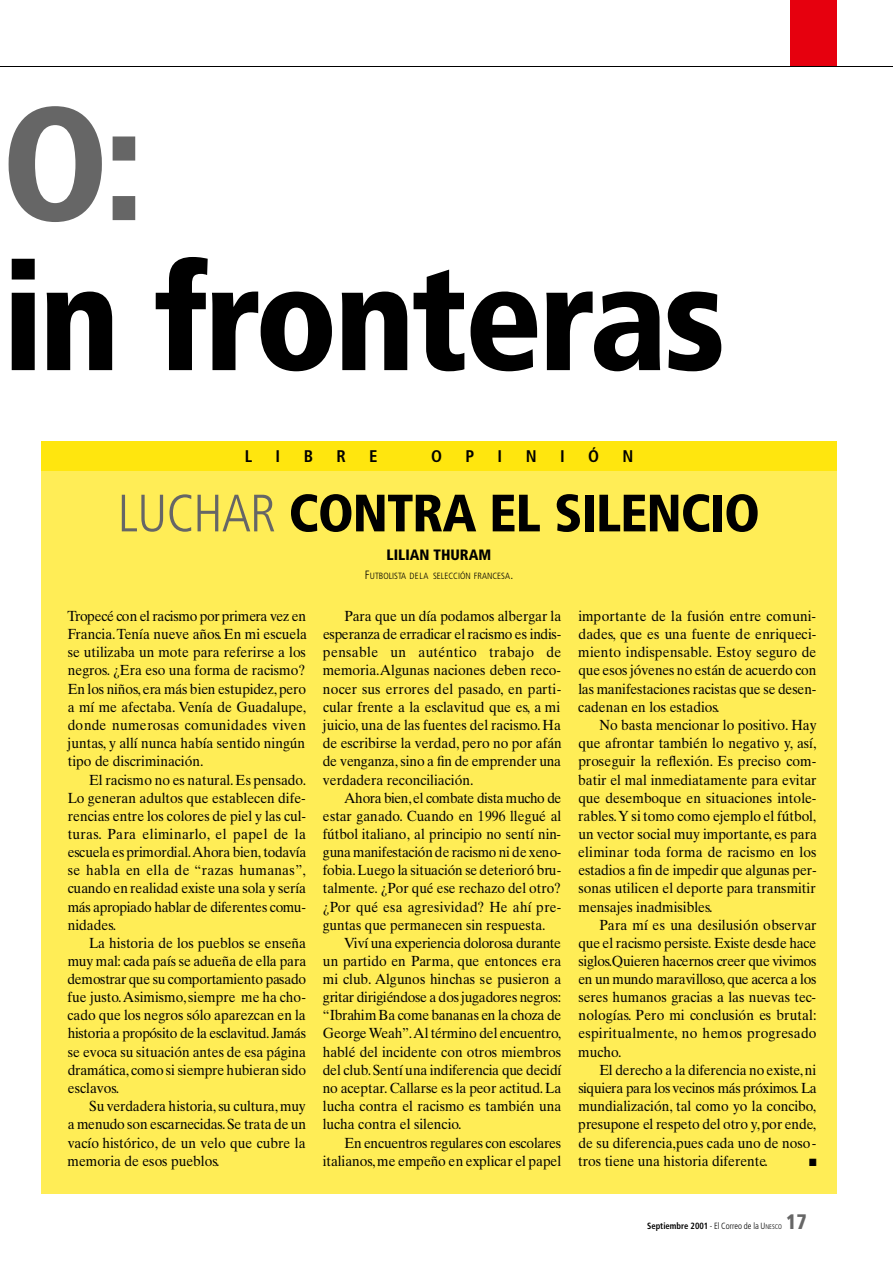
<style>
.page{position:relative;width:893px;height:1263px;background:#fff}
.page>*{position:absolute;margin:0;border:0;box-sizing:border-box;transform-origin:0 0}
.t1{font:900 condensed 160.5px "Frutiger";color:#666}
.t2{font:900 condensed 148.5px "Frutiger";letter-spacing:-.035em;color:#000}
.t3{font:900 condensed 52.5px "Frutiger";letter-spacing:-.02em;color:#000}
.t4{font:900 condensed 21px "Frutiger";color:#666;scale:.95 1}
.t5{font:700 condensed 16.8px "Frutiger";color:#000}
.t6{font:900 condensed 15px "Frutiger";color:#000}
.t7{font:14.7px/18.1px "Times Ten";color:#000;text-align:justify;scale:.94 1}
.t8{font:14.7px/18.1px "Times Ten";color:#000;text-align:justify;scale:.93 1}
.t9{font:14.7px/18px "Times Ten";letter-spacing:-.02em;color:#000;text-align:right;scale:.94 1}
.t10{font:10.5px "Zapf Dingbats";color:#000;scale:.94 1}
.t11{font:700 condensed 9px "Frutiger";color:#000;scale:.95 1}
.t12{font:300 condensed 9px "Frutiger";color:#000}
.s1{font-weight:300;color:#666}
.s2{font-size:12px}
.s3{font-weight:300}
.s4{font-weight:300;font-size:6.75px}
</style>
<div class="page">
<div style="left:41px;top:471px;width:795px;height:723px;background:#ffed56"></div>
<div style="left:41px;top:441px;width:795px;height:30px;background:#ffe60e"></div>
<div style="left:789px;top:0;width:47px;height:67px;background:#e6000e"></div>
<hr style="left:0;top:66px;width:892px;height:1px;background:#000">
<h1 class="t1" style="left:1px;top:100px;width:144px">O :</h1>
<h2 class="t2" style="left:3px;top:259px;width:724px">in fro n t e ra s</h2>
<p class="t5" style="left:245px;top:449px;width:9px">L</p>
<p class="t5" style="left:275px;top:449px;width:6px">I</p>
<p class="t5" style="left:304px;top:449px;width:11px">B</p>
<p class="t5" style="left:336px;top:449px;width:11px">R</p>
<p class="t5" style="left:369px;top:449px;width:10px">E</p>
<p class="t5" style="left:431px;top:449px;width:12px">O</p>
<p class="t5" style="left:465px;top:449px;width:10px">P</p>
<p class="t5" style="left:497px;top:449px;width:6px">I</p>
<p class="t5" style="left:525px;top:449px;width:12px">N</p>
<p class="t5" style="left:560px;top:449px;width:6px">I</p>
<p class="t5" style="left:588px;top:449px;width:12px">Ó</p>
<p class="t5" style="left:622px;top:449px;width:12px">N</p>
<h3 class="t3" style="left:118px;top:492px;width:644px"><span class="s1">LUCHAR</span> CONTRA EL SILENCIO</h3>
<p class="t6" style="left:386px;top:549px;width:106px">LILIAN THURAM</p>
<p class="t12" style="left:365px;top:573px;width:150px"><span class="s2">F</span>UTBOLISTA DELA SELECCIÓN FRANCESA<span class="s2">.</span></p>
<p class="t7" style="left:68px;top:608px;width:256px;text-align:left">Tropecé con el racismo por primera vez en Francia.Tenía nueve años. En mi escuela se utilizaba un mote para referirse a los negros. ¿Era eso una forma de racismo?<br>En los niños, era más bien estupidez,p e r o a mí me afectaba. Venía de Guadalupe, donde numerosas comunidades viven juntas, y allí nunca había sentido ningún tipo de discriminación.</p>
<p class="t7" style="left:68px;top:772px;width:255px;text-indent:21px">El racismo no es natural. Es pensado.<br>Lo generan adultos que establecen dife&shy;rencias entre los colores de piel y las cul&shy;t u r a s. Para eliminarlo, el papel de la escuela es primordial.Ahora bien, t o d a v í a se habla en ella de “razas humanas”, cuando en realidad existe una sola y sería más apropiado hablar de diferentes comu&shy;nidades.</p>
<p class="t7" style="left:68px;top:935px;width:255px;text-indent:22px">La historia de los pueblos se enseña muy mal: cada país se adueña de ella para demostrar que su comportamiento pasado fue justo.Asimismo,siempre me ha cho&shy;cado que los negros sólo aparezcan en la historia a propósito de la esclavitud. Ja m á s se evoca su situación antes de esa página d r a m á t i c a , como si siempre hubieran sido esclavos.</p>
<p class="t7" style="left:68px;top:1098px;width:255px;text-indent:21px">Su verdadera historia, su cultura,m u y a menudo son escarnecidas. Se trata de un vacío histórico, de un velo que cubre la memoria de esos pueblos.</p>
<p class="t7" style="left:323px;top:608px;width:256px;text-indent:22px">Para que un día podamos albergar la esperanza de erradicar el racismo es indis&shy;pensable un auténtico trabajo de memoria.Algunas naciones deben reco&shy;nocer sus errores del pasado, en parti&shy;cular frente a la esclavitud que es, a mi juicio, una de las fuentes del racismo. Ha de escribirse la verdad, pero no por afán de venganza, sino a fin de emprender una verdadera reconciliación.</p>
<p class="t8" style="left:323px;top:790px;width:258px;text-indent:22px">Ahora bien,el combate dista mucho de estar ganado. Cuando en 1996 llegué al fútbol italiano, al principio no sentí nin&shy;guna manifestación de racismo ni de xeno&shy;f o b i a .Luego la situación se deterioró bru&shy;talmente. ¿Por qué ese rechazo del otro? ¿ Por qué esa agresividad? He ahí pre&shy;guntas que permanecen sin respuesta.</p>
<p class="t7" style="left:323px;top:935px;width:255px;text-indent:22px">Viví una experiencia dolorosa durante un partido en Parma, que entonces era mi club. Algunos hinchas se pusieron a gritar dirigiéndose a dos jugadores negros: “Ibrahim Ba come bananas en la choza de George We a h ” .Al término del encuentro, hablé del incidente con otros miembros del club. Sentí una indiferencia que decidí no aceptar. Callarse es la peor actitud. L a lucha contra el racismo es también una lucha contra el silencio.</p>
<p class="t9" style="left:323px;top:1135px;width:255px">En encuentros regulares con escolares<br>i t a l i a n o s, me empeño en explicar el papel</p>
<p class="t7" style="left:578px;top:608px;width:255px">importante de la fusión entre comuni&shy;d a d e s, que es una fuente de enriqueci&shy;miento indispensable. Estoy seguro de que esos jóvenes no están de acuerdo con las manifestaciones racistas que se desen&shy;cadenan en los estadios.</p>
<p class="t7" style="left:578px;top:717px;width:255px;text-indent:21px">No basta mencionar lo positivo. Hay que afrontar también lo negativo y, así, proseguir la refle x i ó n . Es preciso com&shy;batir el mal inmediatamente para evitar que desemboque en situaciones intole&shy;r a b l e s.Y si tomo como ejemplo el fútbol, un vector social muy importante, es para eliminar toda forma de racismo en los estadios a fin de impedir que algunas per&shy;sonas utilicen el deporte para transmitir mensajes inadmisibles.</p>
<p class="t7" style="left:578px;top:917px;width:255px;text-indent:21px">Para mí es una desilusión observar que el racismo persiste. Existe desde hace s i g l o s.Quieren hacernos creer que vivimos en un mundo maravilloso, que acerca a los seres humanos gracias a las nuevas tec&shy;n o l o g í a s. Pero mi conclusión es brutal: e s p i r i t u a l m e n t e, no hemos progresado mucho.</p>
<p class="t7" style="left:578px;top:1062px;width:255px;text-indent:21px">El derecho a la diferencia no existe,n i siquiera para los vecinos más próximos. L a mundialización, tal como yo la concibo, presupone el respeto del otro y, por ende, de su diferencia,pues cada uno de noso&shy;tros tiene una historia diferente.</p>
<p class="t10" style="left:809px;top:1157px;width:9px">■</p>
<p class="t11" style="left:647px;top:1222px;width:143px">Septiembre 2001 <span class="s3">- El Correo de la U</span><span class="s4">NESCO</span></p>
<h3 class="t4" style="left:786px;top:1214px;width:23px">17</h3>
</div>
